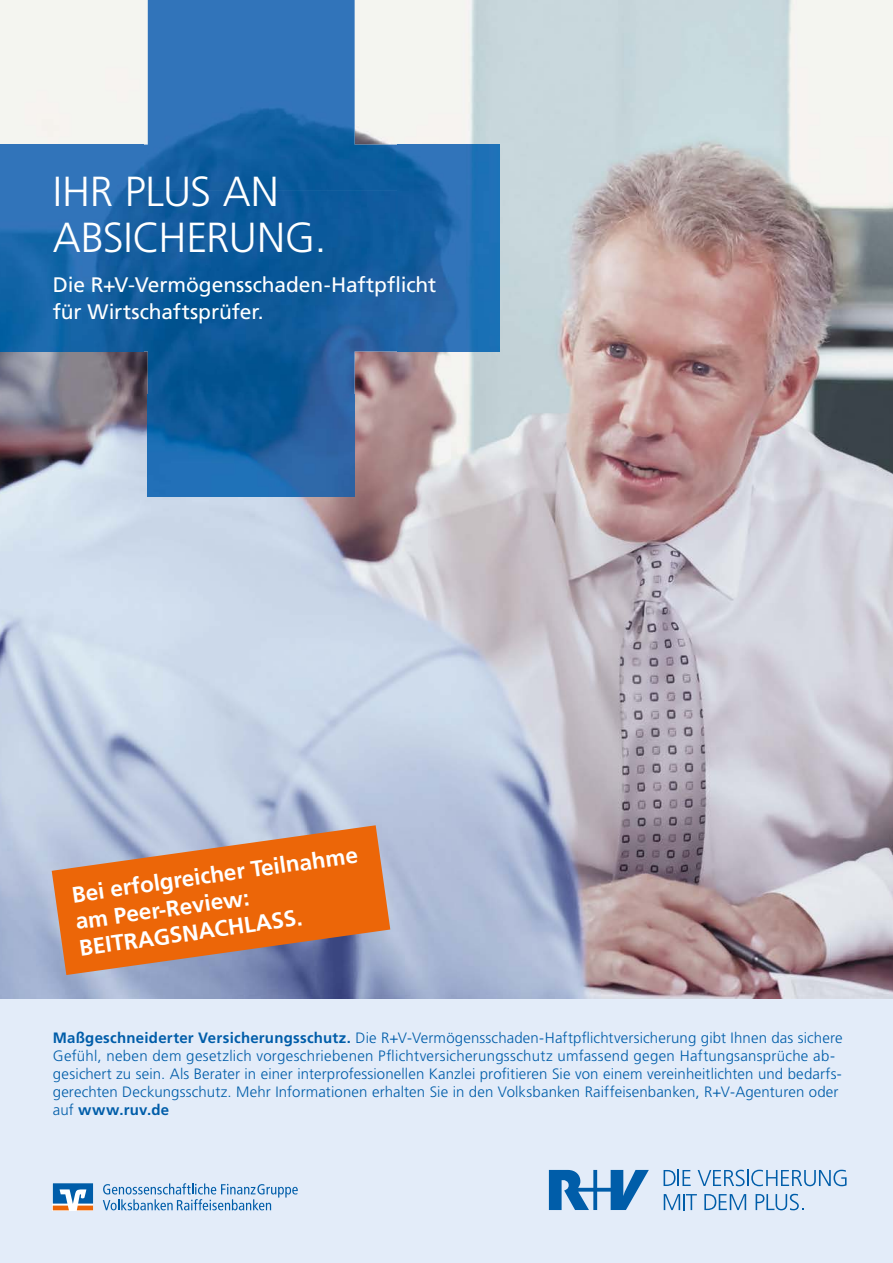
<style>
.page{position:relative;width:893px;height:1263px;background:#fff}
.page>*{position:absolute;margin:0;border:0;box-sizing:border-box;transform-origin:0 0}
.t1{font:300 42px/46.2px "Frutiger";letter-spacing:-.005em;color:#fff}
.t2{font:700 22.5px/27px "Frutiger";color:#fff}
.t3{font:21px/27px "Frutiger";letter-spacing:-.005em;color:#fff}
.t4{font:300 15px/18px "Frutiger";letter-spacing:.01em;color:#005da9}
.s1{font-weight:700}
</style>
<div class="page">
<img style="left:0;top:0;width:893px;height:1000px">
<div style="left:0;top:1000px;width:893px;height:263px;background:#e3ecf9"></div>
<svg style="left:52px;top:825px;width:338px;height:150px;background:#d07945"></svg>
<img style="left:143px;top:0;width:255px;height:394px">
<img style="left:0;top:145px;width:143px;height:206px">
<img style="left:397px;top:145px;width:102px;height:206px">
<img style="left:148px;top:394px;width:207px;height:102px">
<svg style="left:664px;top:1170px;width:27px;height:16px"></svg>
<svg style="left:698px;top:1170px;width:148px;height:16px"></svg>
<svg style="left:664px;top:1194px;width:33px;height:16px"></svg>
<svg style="left:704px;top:1194px;width:42px;height:16px"></svg>
<svg style="left:549px;top:1170px;width:100px;height:40px"></svg>
<svg style="left:756px;top:1194px;width:48px;height:16px"></svg>
<svg style="left:103px;top:1183px;width:195px;height:27px"></svg>
<svg style="left:53px;top:1183px;width:40px;height:27px"></svg>
<h1 class="t1" style="left:53px;top:168px;width:275px">IHR PLUS AN<br>ABSICHERUNG.</h1>
<h3 class="t3" style="left:53px;top:271px;width:385px">Die R+V-Vermögensschaden-Haftpflicht für Wirtschaftsprüfer.</h3>
<h2 class="t2" style="left:70px;top:881px;width:290px;rotate:-8deg">Bei erfolgreicher Teilnahme am Peer-Review:<br>BEITRAGSNACHLASS.</h2>
<p class="t4" style="left:53px;top:1029px;width:791px"><span class="s1">Maßgeschneiderter Versicherungsschutz.</span> Die R+V-Vermögensschaden-Haftpflichtversicherung gibt Ihnen das sichere Gefühl, neben dem gesetzlich vorgeschriebenen Pflichtversicherungsschutz umfassend gegen Haftungsansprüche ab&shy;gesichert zu sein. Als Berater in einer interprofessionellen Kanzlei profitieren Sie von einem vereinheitlichten und bedarfs&shy;gerechten Deckungsschutz. Mehr Informationen erhalten Sie in den Volksbanken Raiffeisenbanken, R+V-Agenturen oder auf <span class="s1">www.ruv.de</span></p>
</div>
